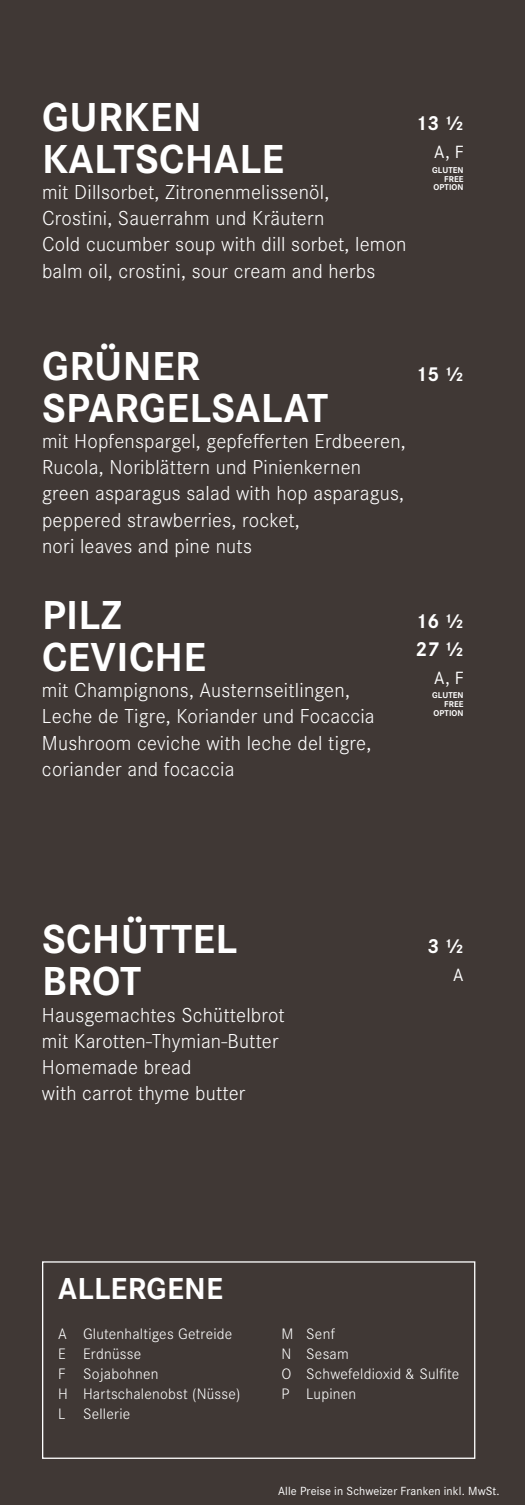
<style>
.page{position:relative;width:525px;height:1505px;background:#403835}
.page>*{position:absolute;margin:0;border:0;box-sizing:border-box;transform-origin:0 0}
.t1{font:700 42px/42px "Corporate S";letter-spacing:.01em;color:#fff}
.t2{font:700 31.5px "Corporate S";letter-spacing:.01em;color:#fff}
.t3{font:300 21px/26.2px "Corporate S";letter-spacing:.01em;color:#fff}
.t4{font:700 21px/28px "Corporate S";letter-spacing:.01em;color:#fff}
.t5{font:18.38px "Corporate S";color:#fff}
.t6{font:300 15.75px "Corporate S";letter-spacing:.015em;color:#fff}
.t7{font:12.25px "Corporate S";letter-spacing:.01em;color:#fff}
.t8{font:700 8.75px/8.8px "Corporate S";letter-spacing:.01em;color:#fff;text-align:right}
</style>
<div class="page">
<div style="left:42px;top:1261px;width:433px;height:198px;border:1px solid #fff"></div>
<h1 class="t1" style="left:42px;top:94px;width:244px">GURKEN<br>KALTSCHALE</h1>
<p class="t3" style="left:42px;top:178px;width:366px">mit Dillsorbet, Zitronenmelissenöl,<br>Crostini, Sauerrahm und Kräutern<br>Cold cucumber soup with dill sorbet, lemon balm oil, crostini, sour cream and herbs</p>
<p class="t4" style="left:415px;top:109px;width:50px">13 1/2</p>
<p class="t5" style="left:434px;top:140px;width:31px">A, F</p>
<p class="t8" style="left:432px;top:165px;width:33px">GLUTEN<br>FREE<br>OPTION</p>
<h1 class="t1" style="left:42px;top:343px;width:288px">GRÜNER<br>SPARGELSALAT</h1>
<p class="t3" style="left:42px;top:427px;width:365px">mit Hopfenspargel, gepfefferten Erdbeeren, Rucola, Noriblättern und Pinienkernen green asparagus salad with hop asparagus, peppered strawberries, rocket,<br>nori leaves and pine nuts</p>
<p class="t4" style="left:415px;top:359px;width:50px">15 1/2</p>
<h1 class="t1" style="left:42px;top:593px;width:166px">PILZ<br>CEVICHE</h1>
<p class="t3" style="left:42px;top:676px;width:334px">mit Champignons, Austernseitlingen, Leche de Tigre, Koriander und Focaccia Mushroom ceviche with leche del tigre, coriander and focaccia</p>
<p class="t4" style="left:415px;top:606px;width:50px">16 1/2<br>27 1/2</p>
<p class="t5" style="left:434px;top:666px;width:31px">A, F</p>
<p class="t8" style="left:432px;top:691px;width:33px">GLUTEN<br>FREE<br>OPTION</p>
<h1 class="t1" style="left:42px;top:917px;width:197px">SCHÜTTEL<br>BROT</h1>
<p class="t3" style="left:42px;top:1001px;width:244px">Hausgemachtes Schüttelbrot mit Karotten-Thymian-Butter<br>Homemade bread<br>with carrot thyme butter</p>
<p class="t4" style="left:428px;top:932px;width:38px">3 1/2</p>
<p class="t5" style="left:453px;top:963px;width:12px">A</p>
<h2 class="t2" style="left:58px;top:1266px;width:166px">ALLERGENE</h2>
<p class="t6" style="left:58px;top:1323px;width:176px">A Glutenhaltiges Getreide</p>
<p class="t6" style="left:281px;top:1323px;width:55px">M Senf</p>
<p class="t6" style="left:58px;top:1344px;width:84px">E Erdnüsse</p>
<p class="t6" style="left:281px;top:1344px;width:69px">N Sesam</p>
<p class="t6" style="left:58px;top:1364px;width:102px">F Sojabohnen</p>
<p class="t6" style="left:281px;top:1364px;width:179px">O Schwefeldioxid &amp; Sulfite</p>
<p class="t6" style="left:58px;top:1384px;width:184px">H Hartschalenobst (Nüsse)</p>
<p class="t6" style="left:281px;top:1384px;width:76px">P Lupinen</p>
<p class="t6" style="left:58px;top:1404px;width:74px">L Sellerie</p>
<p class="t7" style="left:278px;top:1483px;width:223px">Alle Preise in Schweizer Franken inkl. MwSt.</p>
</div>
